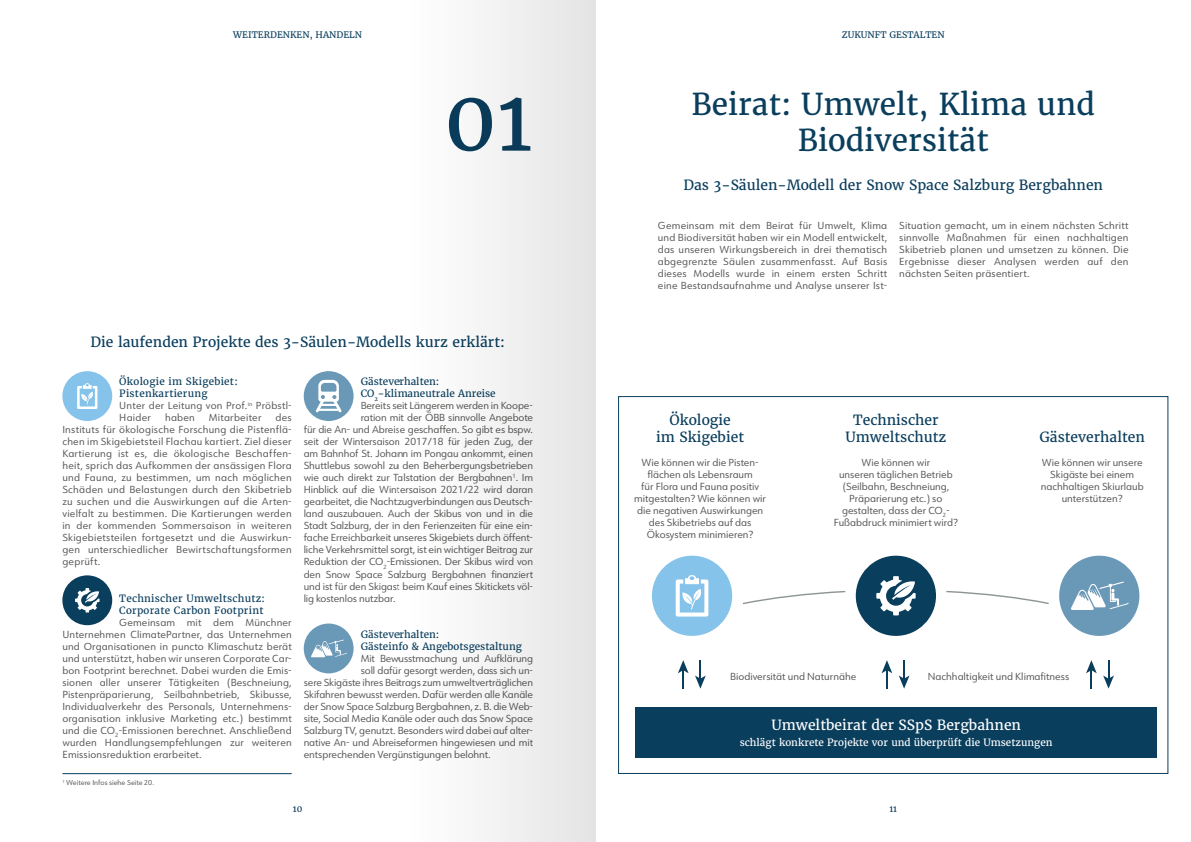
<style>
.page{position:relative;width:1191px;height:842px;background:#fff}
.page>*{position:absolute;margin:0;border:0;box-sizing:border-box;transform-origin:0 0}
.t1{font:84px "Merriweather";color:#0a3e5d}
.t2{font:30px "Merriweather";color:#0a3e5d}
.t3{font:14px/16.8px "Merriweather";color:#0a3e5d;text-align:center}
.t4{font:14px "Merriweather";color:#fff}
.t5{font:10px/12px "URW Form";letter-spacing:-.01em;color:#575756;text-align:justify}
.t6{font:10px/12px "Merriweather";letter-spacing:.025em;color:#0a3e5d}
.t7{font:10px/12px "Merriweather";color:#0a3e5d}
.t8{font:10px "Merriweather";color:#fff}
.t9{font:10px/12px "URW Form";letter-spacing:.025em;color:#575756}
.t10{font:9px "Merriweather";color:#0a3e5d}
.t11{font:7px "URW Form";color:#575756}
</style>
<div class="page">
<hr style="left:62px;top:773px;width:230px;height:1px;background:#0a3e5d">
<div style="left:635px;top:707px;width:522px;height:51px;background:#0a3e5d"></div>
<div style="left:652px;top:556px;width:80px;height:80px;background:#86c3eb;border-radius:50%"></div>
<div style="left:855px;top:556px;width:81px;height:80px;background:#0a3e5d;border-radius:50%"></div>
<div style="left:1059px;top:556px;width:80px;height:80px;background:#6a98b7;border-radius:50%"></div>
<hr style="left:682px;top:669px;width:2px;height:20px;background:#0a3e5d">
<svg style="left:678px;top:660px;width:10px;height:13px"></svg>
<svg style="left:695px;top:660px;width:10px;height:29px"></svg>
<hr style="left:886px;top:669px;width:2px;height:20px;background:#0a3e5d">
<svg style="left:881px;top:660px;width:11px;height:13px"></svg>
<svg style="left:898px;top:660px;width:11px;height:29px"></svg>
<hr style="left:1090px;top:669px;width:2px;height:20px;background:#0a3e5d">
<svg style="left:1086px;top:660px;width:10px;height:13px"></svg>
<svg style="left:1103px;top:660px;width:11px;height:29px"></svg>
<svg style="left:876px;top:576px;width:39px;height:39px"></svg>
<svg style="left:1071px;top:581px;width:57px;height:29px"></svg>
<div style="left:304px;top:371px;width:49px;height:50px;background:#6a98b7;border-radius:50%"></div>
<svg style="left:675px;top:575px;width:33px;height:42px"></svg>
<svg style="left:946px;top:591px;width:102px;height:13px"></svg>
<svg style="left:742px;top:591px;width:103px;height:13px"></svg>
<svg style="left:316px;top:380px;width:25px;height:32px"></svg>
<div style="left:62px;top:575px;width:50px;height:50px;background:#0a3e5d;border-radius:50%"></div>
<svg style="left:75px;top:588px;width:24px;height:24px"></svg>
<div style="left:304px;top:623px;width:49px;height:50px;background:#6a98b7;border-radius:50%"></div>
<svg style="left:311px;top:640px;width:36px;height:17px"></svg>
<div style="left:62px;top:371px;width:50px;height:50px;background:#86c3eb;border-radius:50%"></div>
<svg style="left:77px;top:383px;width:20px;height:26px"></svg>
<div style="left:398px;top:0;width:197px;height:842px;background:linear-gradient(to right,#fff,#e4e4e4)"></div>
<p class="t10" style="left:233px;top:29px;width:130px">WEITERDENKEN, HANDELN</p>
<p class="t10" style="left:842px;top:29px;width:104px">ZUKUNFT GESTALTEN</p>
<h1 class="t1" style="left:444px;top:68px;width:91px">01</h1>
<h3 class="t3" style="left:90px;top:333px;width:416px">Die laufenden Projekte des 3-Säulen-Modells kurz erklärt:</h3>
<p class="t6" style="left:119px;top:376px;width:120px">Ökologie im Skigebiet:<br>Pistenkartierung</p>
<p class="t9" style="left:119px;top:400px;width:174px">Unter der Leitung von Prof.<sup>in</sup> Pröbstl-<br>Haider</p>
<p class="t5" style="left:62px;top:412px;width:231px;text-indent:213px">des Instituts für ökologische Forschung die Pistenflä&shy;chen im Skigebietsteil Flachau kartiert. Ziel dieser Kartierung ist es, die ökologische Beschaffen&shy;heit, sprich das Aufkommen der ansässigen Flora und Fauna, zu bestimmen, um nach möglichen Schäden und Belastungen durch den Skibetrieb zu suchen und die Auswirkungen auf die Arten&shy;vielfalt zu bestimmen. Die Kartierungen werden in der kommenden Sommersaison in weiteren Skigebietsteilen fortgesetzt und die Auswirkun&shy;gen unterschiedlicher Bewirtschaftungsformen geprüft.</p>
<p class="t6" style="left:119px;top:592px;width:147px">Technischer Umweltschutz:<br>Corporate Carbon Footprint</p>
<p class="t5" style="left:62px;top:616px;width:231px;text-indent:57px">Gemeinsam mit dem Münchner Unternehmen ClimatePartner, das Unternehmen und Organisationen in puncto Klimaschutz berät und unterstützt, haben wir unseren Corporate Car&shy;bon Footprint berechnet. Dabei wurden die Emis&shy;sionen aller unserer Tätigkeiten (Beschneiung, Pistenpräparierung, Seilbahnbetrieb, Skibusse, Individualverkehr des Personals, Unternehmens&shy;organisation inklusive Marketing etc.) bestimmt und die CO<sub>2</sub>-Emissionen berechnet. Anschließend wurden Handlungsempfehlungen zur weiteren Emissionsreduktion erarbeitet.</p>
<p class="t5" style="left:165px;top:412px;width:31px">haben</p>
<p class="t9" style="left:209px;top:412px;width:54px">Mitarbeiter</p>
<p class="t11" style="left:62px;top:778px;width:93px"><sup>1</sup> Weitere Infos siehe Seite 20.</p>
<p class="t7" style="left:361px;top:376px;width:136px">Gästeverhalten:<br>CO<sub>2</sub>-klimaneutrale Anreise</p>
<p class="t5" style="left:361px;top:400px;width:174px">Bereits seit Längerem werden in Koope-</p>
<p class="t5" style="left:361px;top:412px;width:174px">ration mit der ÖBB sinnvolle Angebote</p>
<p class="t5" style="left:304px;top:424px;width:231px">für die An- und Abreise geschaffen. So gibt es bspw.</p>
<p class="t5" style="left:304px;top:436px;width:231px">seit der Wintersaison 2017/18 für jeden Zug, der</p>
<p class="t5" style="left:304px;top:448px;width:231px">am Bahnhof St. Johann im Pongau ankommt, einen</p>
<p class="t5" style="left:304px;top:460px;width:231px">Shuttlebus sowohl zu den Beherbergungsbetrieben</p>
<p class="t5" style="left:304px;top:472px;width:231px">wie auch direkt zur Talstation der Bergbahnen<sup>1</sup>. Im</p>
<p class="t5" style="left:304px;top:484px;width:231px">Hinblick auf die Wintersaison 2021/22 wird daran</p>
<p class="t5" style="left:304px;top:496px;width:231px">gearbeitet, die Nachtzugverbindungen aus Deutsch-</p>
<p class="t5" style="left:304px;top:508px;width:231px">land auszubauen. Auch der Skibus von und in die</p>
<p class="t5" style="left:304px;top:520px;width:231px">Stadt Salzburg, der in den Ferienzeiten für eine ein-</p>
<p class="t5" style="left:304px;top:532px;width:231px">fache Erreichbarkeit unseres Skigebiets durch öffent-</p>
<p class="t5" style="left:304px;top:544px;width:231px">liche Verkehrsmittel sorgt, ist ein wichtiger Beitrag zur</p>
<p class="t5" style="left:304px;top:556px;width:231px">Reduktion der CO<sub>2</sub>-Emissionen. Der Skibus wird von</p>
<p class="t5" style="left:304px;top:568px;width:231px">den Snow Space Salzburg Bergbahnen finanziert</p>
<p class="t5" style="left:304px;top:580px;width:231px">und ist für den Skigast beim Kauf eines Skitickets völ-</p>
<p class="t5" style="left:304px;top:592px;width:93px">lig kostenlos nutzbar.</p>
<p class="t7" style="left:361px;top:628px;width:163px">Gästeverhalten:<br>Gästeinfo &amp; Angebotsgestaltung</p>
<p class="t5" style="left:361px;top:652px;width:174px">Mit Bewusstmachung und Aufklärung</p>
<p class="t5" style="left:361px;top:664px;width:174px">soll dafür gesorgt werden, dass sich un-</p>
<p class="t5" style="left:304px;top:676px;width:231px">sere Skigäste ihres Beitrags zum umweltverträglichen</p>
<p class="t5" style="left:304px;top:688px;width:231px">Skifahren bewusst werden. Dafür werden alle Kanäle</p>
<p class="t5" style="left:304px;top:700px;width:231px">der Snow Space Salzburg Bergbahnen, z. B. die Web-</p>
<p class="t5" style="left:304px;top:712px;width:231px">site, Social Media Kanäle oder auch das Snow Space</p>
<p class="t5" style="left:304px;top:724px;width:231px">Salzburg TV, genutzt. Besonders wird dabei auf alter-</p>
<p class="t5" style="left:304px;top:736px;width:231px">native An- und Abreiseformen hingewiesen und mit</p>
<p class="t5" style="left:304px;top:748px;width:188px">entsprechenden Vergünstigungen belohnt.</p>
<h2 class="t2" style="left:691px;top:86px;width:405px">Beirat: Umwelt, Klima und</h2>
<h2 class="t2" style="left:797px;top:122px;width:192px">Biodiversität</h2>
<h3 class="t3" style="left:683px;top:176px;width:421px">Das 3-Säulen-Modell der Snow Space Salzburg Bergbahnen</h3>
<p class="t5" style="left:658px;top:219px;width:231px">Gemeinsam mit dem Beirat für Umwelt, Klima und Biodiversität haben wir ein Modell entwickelt, das unseren Wirkungsbereich in drei thematisch abgegrenzte Säulen zusammenfasst. Auf Basis dieses Modells wurde in einem ersten Schritt eine Bestandsaufnahme und Analyse unserer Ist-</p>
<p class="t5" style="left:899px;top:219px;width:231px">Situation gemacht, um in einem nächsten Schritt sinnvolle Maßnahmen für einen nachhaltigen Skibetrieb planen und umsetzen zu können. Die Ergebnisse dieser Analysen werden auf den nächsten Seiten präsentiert.</p>
<h3 class="t3" style="left:656px;top:412px;width:89px">Ökologie<br>im Skigebiet</h3>
<p class="t5" style="left:634px;top:456px;width:133px;text-align:center">Wie können wir die Pisten&shy;flächen als Lebensraum<br>für Flora und Fauna positiv mitgestalten? Wie können wir die negativen Auswirkungen des Skibetriebs auf das<br>Ökosystem minimieren?</p>
<h3 class="t3" style="left:845px;top:412px;width:102px">Technischer<br>Umweltschutz</h3>
<p class="t5" style="left:833px;top:456px;width:126px;text-align:center">Wie können wir<br>unseren täglichen Betrieb (Seilbahn, Beschneiung,<br>Präparierung etc.) so gestalten, dass der CO<sub>2</sub>-<br>Fußabdruck minimiert wird?</p>
<h3 class="t3" style="left:1039px;top:428px;width:107px">Gästeverhalten</h3>
<p class="t5" style="left:1040px;top:456px;width:105px;text-align:center">Wie können wir unsere<br>Skigäste bei einem nachhaltigen Skiurlaub unterstützen?</p>
<p class="t5" style="left:730px;top:670px;width:128px">Biodiversität und Naturnähe</p>
<p class="t5" style="left:927px;top:670px;width:143px">Nachhaltigkeit und Klimafitness</p>
<h3 class="t4" style="left:771px;top:716px;width:251px">Umweltbeirat der SSpS Bergbahnen</h3>
<p class="t8" style="left:739px;top:736px;width:314px">schlägt konkrete Projekte vor und überprüft die Umsetzungen</p>
<p class="t10" style="left:293px;top:803px;width:11px">10</p>
<p class="t10" style="left:889px;top:803px;width:9px">11</p>
</div>
